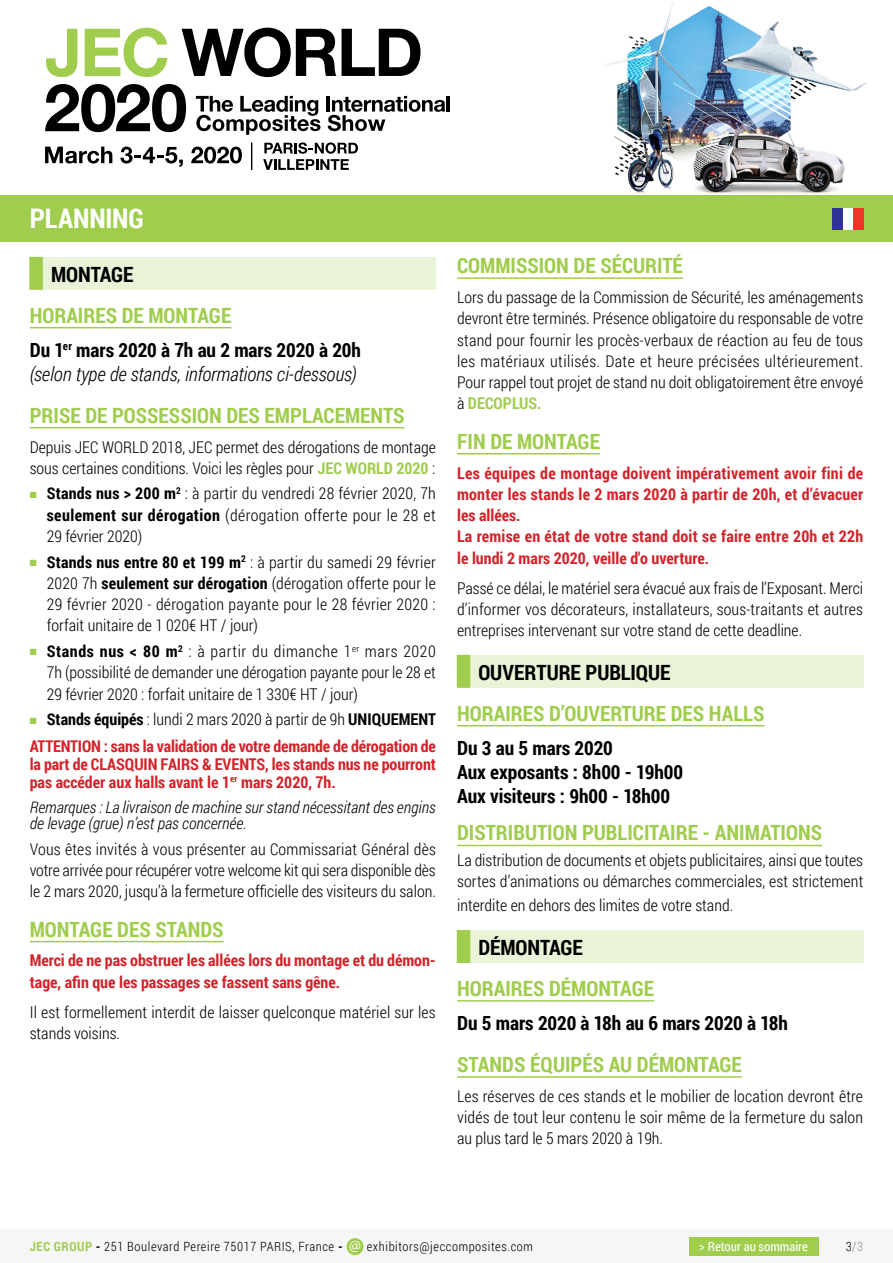
<style>
.page{position:relative;width:893px;height:1263px;background:#fff}
.page>*{position:absolute;margin:0;border:0;box-sizing:border-box;transform-origin:0 0}
.t1{font:700 27px "Roboto Condensed";letter-spacing:-.005em;color:#fff}
.t2{font:700 21px "Roboto Condensed";color:#a0cd4e}
.t3{font:700 21px "Roboto Condensed";color:#000}
.t4{font:700 19.5px/24px "Roboto Condensed";color:#000}
.t5{font:italic 300 19.5px/24px "Roboto Condensed";letter-spacing:-.005em;color:#000}
.t6{font:300 16.2px/21.3px "Roboto Condensed";color:#000;text-align:justify}
.t7{font:700 16.2px/21.3px "Roboto Condensed";color:#d2232a}
.t8{font:italic 300 16.2px/16.5px "Roboto Condensed";color:#000}
.t9{font:300 12.75px "Roboto Condensed";letter-spacing:.045em;color:#000}
.t10{font:12.75px "Roboto Condensed";color:#fff}
.s1{font-weight:700;font-style:normal}
.s2{font-weight:700;color:#a0cd4e}
.s3{color:#a0cd4e}
.s4{font-weight:700}
.s5{color:#000}
.s6{font-weight:300;color:#000}
.s7{color:#808285}
.s8{color:#939598}
</style>
<div class="page">
<hr style="left:326px;top:96px;width:4px;height:16px;background:#000">
<hr style="left:447px;top:96px;width:3px;height:16px;background:#000">
<svg style="left:196px;top:96px;width:124px;height:39px"></svg>
<svg style="left:328px;top:96px;width:117px;height:35px"></svg>
<svg style="left:46px;top:29px;width:31px;height:48px"></svg>
<svg style="left:85px;top:28px;width:82px;height:49px"></svg>
<svg style="left:182px;top:28px;width:154px;height:49px"></svg>
<svg style="left:342px;top:29px;width:78px;height:47px"></svg>
<svg style="left:45px;top:84px;width:141px;height:48px"></svg>
<svg style="left:45px;top:147px;width:67px;height:17px"></svg>
<svg style="left:121px;top:147px;width:62px;height:20px"></svg>
<svg style="left:191px;top:147px;width:51px;height:17px"></svg>
<svg style="left:263px;top:142px;width:95px;height:28px"></svg>
<svg style="left:251px;top:142px;width:1px;height:28px"></svg>
<img style="left:605px;top:0;width:262px;height:193px">
<div style="left:0;top:1229px;width:893px;height:34px;background:#f6f6f6"></div>
<svg style="left:346px;top:1238px;width:18px;height:17px"></svg>
<svg style="left:350px;top:1241px;width:10px;height:11px"></svg>
<div style="left:0;top:195px;width:893px;height:47px;background:#a0cd4e"></div>
<div style="left:689px;top:1238px;width:129px;height:18px;background:#a0cd4e"></div>
<div style="left:30px;top:257px;width:406px;height:33px;background:#e9f3d8"></div>
<div style="left:29px;top:257px;width:14px;height:33px;background:#a0cd4e"></div>
<hr style="left:30px;top:327px;width:201px;height:1px;background:#a0cd4e">
<hr style="left:30px;top:427px;width:374px;height:1px;background:#a0cd4e">
<hr style="left:30px;top:941px;width:194px;height:1px;background:#a0cd4e">
<hr style="left:457px;top:277px;width:226px;height:2px;background:#a0cd4e">
<hr style="left:457px;top:453px;width:143px;height:1px;background:#a0cd4e">
<div style="left:457px;top:655px;width:406px;height:33px;background:#e9f3d8"></div>
<div style="left:457px;top:655px;width:13px;height:33px;background:#a0cd4e"></div>
<hr style="left:457px;top:725px;width:307px;height:1px;background:#a0cd4e">
<hr style="left:457px;top:845px;width:365px;height:1px;background:#a0cd4e">
<div style="left:457px;top:930px;width:406px;height:33px;background:#e9f3d8"></div>
<div style="left:457px;top:930px;width:13px;height:33px;background:#a0cd4e"></div>
<hr style="left:457px;top:1000px;width:197px;height:1px;background:#a0cd4e">
<hr style="left:457px;top:1076px;width:285px;height:2px;background:#a0cd4e">
<div style="left:833px;top:208px;width:10px;height:21px;background:#2f3494"></div>
<div style="left:843px;top:208px;width:10px;height:21px;background:#fff"></div>
<div style="left:853px;top:208px;width:10px;height:21px;background:#ee352a"></div>
<h1 class="t1" style="left:30px;top:200px;width:116px">PLANNING</h1>
<p class="t3" style="left:51px;top:260px;width:84px">MONTAGE</p>
<p class="t2" style="left:30px;top:300px;width:203px">HORAIRES DE MONTAGE</p>
<p class="t5" style="left:30px;top:337px;width:333px"><span class="s1">Du 1</span><sup>er</sup> <span class="s1">mars 2020 à 7h au 2 mars 2020 à 20h </span>(selon type de stands, informations ci-dessous)</p>
<p class="t2" style="left:30px;top:400px;width:376px">PRISE DE POSSESSION DES EMPLACEMENTS</p>
<p class="t6" style="left:30px;top:436px;width:408px">Depuis JEC WORLD 2018, JEC permet des dérogations de montage sous certaines conditions. Voici les règles pour <span class="s2">JEC WORLD 2020</span> :</p>
<p class="t6" style="left:47px;top:482px;width:391px;text-indent:-17px"><span class="s3">■</span> <span class="s4">Stands nus &gt; 200 m</span><sup>2</sup> : à partir du vendredi 28 février 2020, 7h <span class="s4">seulement sur dérogation</span> (dérogation offerte pour le 28 et 29 février 2020)</p>
<p class="t6" style="left:47px;top:551px;width:391px;text-indent:-17px"><span class="s3">■</span> <span class="s4">Stands nus entre 80 et 199 m</span><sup>2</sup> : à partir du samedi 29 février 2020 7h <span class="s4">seulement sur dérogation</span> (dérogation offerte pour le 29 février 2020 - dérogation payante pour le 28 février 2020 : forfait unitaire de 1 020€ HT / jour)</p>
<p class="t6" style="left:47px;top:640px;width:391px;text-indent:-17px"><span class="s3">■</span> <span class="s4">Stands nus &lt; 80 m</span><sup>2</sup> : à partir du dimanche 1<sup>er</sup> mars 2020<br>7h (possibilité de demander une dérogation payante pour le 28 et 29 février 2020 : forfait unitaire de 1 330€ HT / jour)</p>
<p class="t7" style="left:30px;top:705px;width:408px;line-height:26.5px"><span class="s3">■</span> <span class="s5">Stands équipés</span> <span class="s6">: lundi 2 mars 2020 à partir de 9h</span> <span class="s5">UNIQUEMENT<br></span>ATTENTION : sans la validation de votre demande de dérogation de</p>
<p class="t7" style="left:30px;top:754px;width:408px;line-height:18px">la part de CLASQUIN FAIRS &amp; EVENTS, les stands nus ne pourront pas accéder aux halls avant le 1<sup>er</sup> mars 2020, 7h.</p>
<p class="t8" style="left:30px;top:798px;width:407px">Remarques : La livraison de machine sur stand nécessitant des engins de levage (grue) n’est pas concernée.</p>
<p class="t6" style="left:30px;top:838px;width:408px">Vous êtes invités à vous présenter au Commissariat Général dès votre arrivée pour récupérer votre welcome kit qui sera disponible dès le 2 mars 2020, jusqu’à la fermeture officielle des visiteurs du salon.</p>
<p class="t2" style="left:30px;top:914px;width:195px">MONTAGE DES STANDS</p>
<p class="t7" style="left:30px;top:949px;width:408px">Merci de ne pas obstruer les allées lors du montage et du démon&shy;tage, afin que les passages se fassent sans gêne.</p>
<p class="t6" style="left:30px;top:1000px;width:407px">Il est formellement interdit de laisser quelconque matériel sur les stands voisins.</p>
<p class="t2" style="left:457px;top:251px;width:227px">COMMISSION DE SÉCURITÉ</p>
<p class="t6" style="left:457px;top:286px;width:408px">Lors du passage de la Commission de Sécurité, les aménagements devront être terminés. Présence obligatoire du responsable de votre stand pour fournir les procès-verbaux de réaction au feu de tous les matériaux utilisés. Date et heure précisées ultérieurement.<br>Pour rappel tout projet de stand nu doit obligatoirement être envoyé à <span class="s2">DECOPLUS.</span></p>
<p class="t2" style="left:457px;top:426px;width:144px">FIN DE MONTAGE</p>
<p class="t7" style="left:457px;top:461px;width:408px">Les équipes de montage doivent impérativement avoir fini de monter les stands le 2 mars 2020 à partir de 20h, et d’évacuer les allées.<br>La remise en état de votre stand doit se faire entre 20h et 22h le lundi 2 mars 2020, veille d'o uverture.</p>
<p class="t6" style="left:457px;top:577px;width:407px">Passé ce délai, le matériel sera évacué aux frais de l’Exposant. Merci d’informer vos décorateurs, installateurs, sous-traitants et autres entreprises intervenant sur votre stand de cette deadline.</p>
<p class="t3" style="left:478px;top:658px;width:194px">OUVERTURE PUBLIQUE</p>
<p class="t2" style="left:457px;top:698px;width:309px">HORAIRES D’OUVERTURE DES HALLS</p>
<p class="t4" style="left:457px;top:735px;width:228px">Du 3 au 5 mars 2020<br>Aux exposants : 8h00 - 19h00<br>Aux visiteurs : 9h00 - 18h00</p>
<p class="t2" style="left:457px;top:818px;width:366px">DISTRIBUTION PUBLICITAIRE - ANIMATIONS</p>
<p class="t6" style="left:457px;top:849px;width:408px">La distribution de documents et objets publicitaires, ainsi que toutes sortes d’animations ou démarches commerciales, est strictement</p>
<p class="t6" style="left:457px;top:894px;width:278px">interdite en dehors des limites de votre stand.</p>
<p class="t3" style="left:478px;top:933px;width:106px">DÉMONTAGE</p>
<p class="t2" style="left:457px;top:973px;width:198px">HORAIRES DÉMONTAGE</p>
<p class="t4" style="left:457px;top:1010px;width:332px">Du 5 mars 2020 à 18h au 6 mars 2020 à 18h</p>
<p class="t2" style="left:457px;top:1050px;width:286px">STANDS ÉQUIPÉS AU DÉMONTAGE</p>
<p class="t6" style="left:457px;top:1085px;width:407px">Les réserves de ces stands et le mobilier de location devront être vidés de tout leur contenu le soir même de la fermeture du salon au plus tard le 5 mars 2020 à 19h.</p>
<p class="t9" style="left:30px;top:1238px;width:314px"><span class="s2">JEC GROUP</span> <span class="s4">-</span> 251 Boulevard Pereire 75017 PARIS, France <span class="s4">-</span></p>
<p class="t9" style="left:367px;top:1238px;width:168px">exhibitors@jeccomposites.com</p>
<p class="t10" style="left:699px;top:1238px;width:110px">&gt; Retour au sommaire</p>
<p class="t9" style="left:846px;top:1237px;width:19px">3<span class="s7">/</span><span class="s8">3</span></p>
</div>
